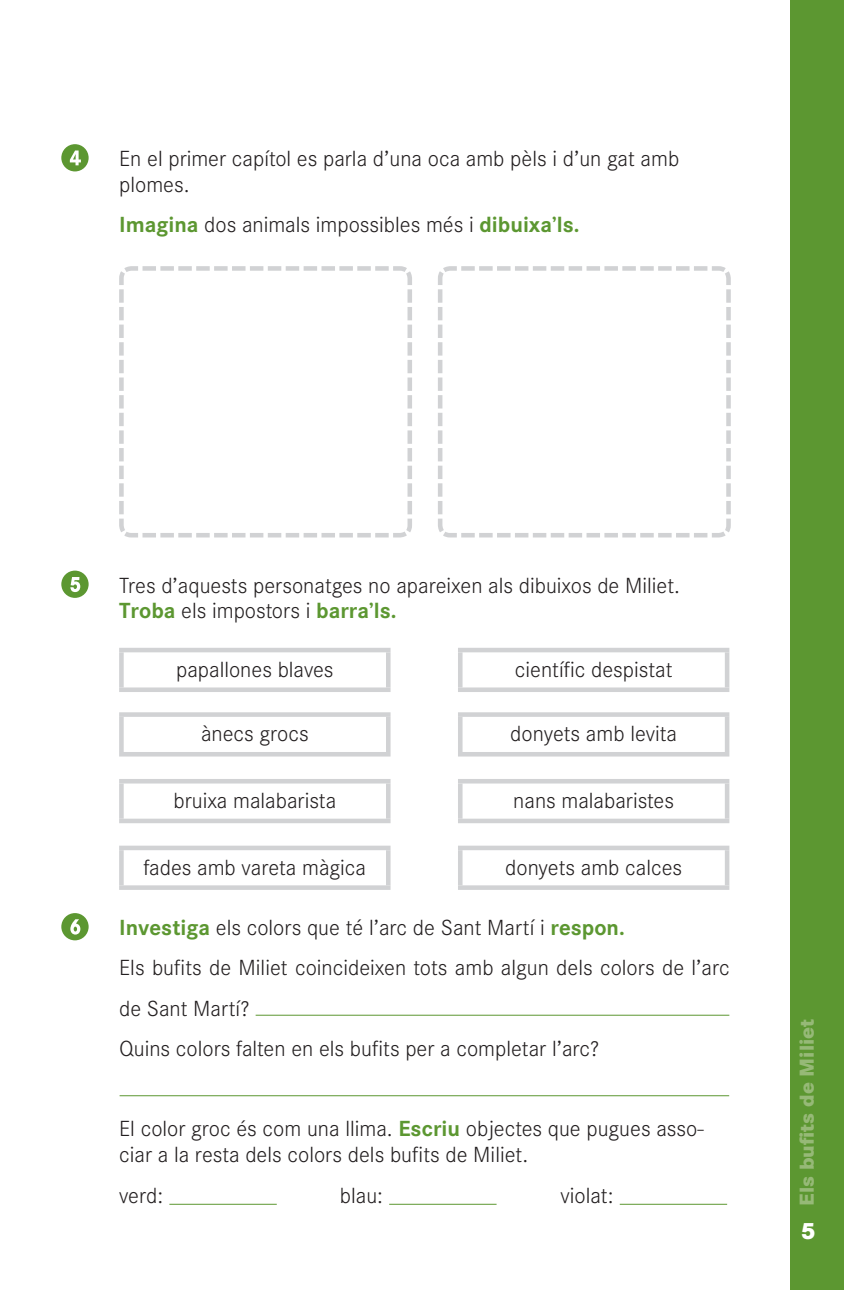
<style>
.page{position:relative;width:844px;height:1290px;background:#fff}
.page>*{position:absolute;margin:0;border:0;box-sizing:border-box;transform-origin:0 0}
.t1{font:800 24.5px "Corporate S";color:#fff}
.t2{font:300 22.75px/25.4px "Corporate S";color:#231f20}
.t3{font:800 21px "Corporate S";color:#96b977}
.s1{font-weight:700;color:#5c9731}
</style>
<div class="page">
<div style="left:789px;top:0;width:54px;height:1290px;background:#5c9731"></div>
<svg style="left:61px;top:144px;width:28px;height:27px"></svg>
<svg style="left:119px;top:266px;width:293px;height:272px"></svg>
<svg style="left:438px;top:266px;width:293px;height:272px"></svg>
<svg style="left:61px;top:571px;width:28px;height:27px"></svg>
<svg style="left:121px;top:650px;width:606px;height:237px"></svg>
<hr style="left:119px;top:648px;width:271px;height:4px;background:#d1d2d4">
<div style="left:119px;top:652px;width:5px;height:35px;background:#d1d2d4"></div>
<div style="left:119px;top:687px;width:271px;height:5px;background:#d1d2d4"></div>
<hr style="left:386px;top:652px;width:4px;height:35px;background:#d1d2d4">
<hr style="left:458px;top:648px;width:271px;height:4px;background:#d1d2d4">
<hr style="left:458px;top:652px;width:4px;height:35px;background:#d1d2d4">
<div style="left:724px;top:652px;width:5px;height:35px;background:#d1d2d4"></div>
<div style="left:458px;top:687px;width:271px;height:5px;background:#d1d2d4"></div>
<div style="left:119px;top:712px;width:271px;height:5px;background:#d1d2d4"></div>
<div style="left:119px;top:717px;width:5px;height:35px;background:#d1d2d4"></div>
<hr style="left:119px;top:752px;width:271px;height:4px;background:#d1d2d4">
<hr style="left:119px;top:779px;width:271px;height:4px;background:#d1d2d4">
<div style="left:119px;top:783px;width:5px;height:36px;background:#d1d2d4"></div>
<hr style="left:119px;top:819px;width:271px;height:4px;background:#d1d2d4">
<hr style="left:119px;top:846px;width:271px;height:4px;background:#d1d2d4">
<div style="left:119px;top:850px;width:5px;height:35px;background:#d1d2d4"></div>
<hr style="left:386px;top:717px;width:4px;height:35px;background:#d1d2d4">
<hr style="left:386px;top:783px;width:4px;height:36px;background:#d1d2d4">
<hr style="left:386px;top:850px;width:4px;height:35px;background:#d1d2d4">
<div style="left:458px;top:712px;width:271px;height:5px;background:#d1d2d4"></div>
<hr style="left:458px;top:717px;width:4px;height:35px;background:#d1d2d4">
<div style="left:724px;top:717px;width:5px;height:35px;background:#d1d2d4"></div>
<hr style="left:458px;top:752px;width:271px;height:4px;background:#d1d2d4">
<hr style="left:458px;top:779px;width:271px;height:4px;background:#d1d2d4">
<hr style="left:458px;top:783px;width:4px;height:36px;background:#d1d2d4">
<div style="left:724px;top:783px;width:5px;height:36px;background:#d1d2d4"></div>
<hr style="left:458px;top:819px;width:271px;height:4px;background:#d1d2d4">
<hr style="left:458px;top:846px;width:271px;height:4px;background:#d1d2d4">
<hr style="left:458px;top:850px;width:4px;height:35px;background:#d1d2d4">
<div style="left:724px;top:850px;width:5px;height:35px;background:#d1d2d4"></div>
<div style="left:119px;top:885px;width:271px;height:5px;background:#d1d2d4"></div>
<div style="left:458px;top:885px;width:271px;height:5px;background:#d1d2d4"></div>
<svg style="left:61px;top:913px;width:28px;height:27px"></svg>
<hr style="left:255px;top:1015px;width:474px;height:1px;background:#5c9731">
<hr style="left:119px;top:1095px;width:610px;height:1px;background:#5c9731">
<hr style="left:169px;top:1204px;width:108px;height:1px;background:#5c9731">
<hr style="left:389px;top:1204px;width:107px;height:1px;background:#5c9731">
<hr style="left:619px;top:1204px;width:108px;height:1px;background:#5c9731">
<p class="t2" style="left:119px;top:146px;width:561px">En el primer capítol es parla d’una oca amb pèls i d’un gat amb plomes.</p>
<p class="t2" style="left:119px;top:212px;width:461px"><span class="s1">Imagina</span> dos animals impossibles més i <span class="s1">dibuixa’ls.</span></p>
<p class="t2" style="left:119px;top:573px;width:562px">Tres d’aquests personatges no apareixen als dibuixos de Miliet.<br><span class="s1">Troba</span> els impostors i <span class="s1">barra’ls.</span></p>
<p class="t2" style="left:176px;top:657px;width:159px">papallones blaves</p>
<p class="t2" style="left:514px;top:657px;width:159px">científic despistat</p>
<p class="t2" style="left:201px;top:721px;width:109px">ànecs grocs</p>
<p class="t2" style="left:510px;top:721px;width:168px">donyets amb levita</p>
<p class="t2" style="left:173px;top:788px;width:164px">bruixa malabarista</p>
<p class="t2" style="left:513px;top:788px;width:162px">nans malabaristes</p>
<p class="t2" style="left:143px;top:855px;width:224px">fades amb vareta màgica</p>
<p class="t2" style="left:505px;top:855px;width:178px">donyets amb calces</p>
<p class="t2" style="left:119px;top:908px;width:612px;line-height:40.2px"><span class="s1">Investiga</span> els colors que té l’arc de Sant Martí i <span class="s1">respon.<br></span>Els bufits de Miliet coincideixen tots amb algun dels colors de l’arc de Sant Martí?<br>Quins colors falten en els bufits per a completar l’arc?</p>
<p class="t2" style="left:119px;top:1116px;width:586px">El color groc és com una llima. <span class="s1">Escriu</span> objectes que pugues asso&shy;ciar a la resta dels colors dels bufits de Miliet.</p>
<p class="t2" style="left:119px;top:1183px;width:46px">verd:</p>
<p class="t2" style="left:340px;top:1183px;width:45px">blau:</p>
<p class="t2" style="left:560px;top:1183px;width:55px">violat:</p>
<p class="t3" style="left:793px;top:1205px;width:188px;rotate:-90deg">Els bufits de Miliet</p>
<p class="t1" style="left:800px;top:1216px;width:17px">5</p>
</div>
